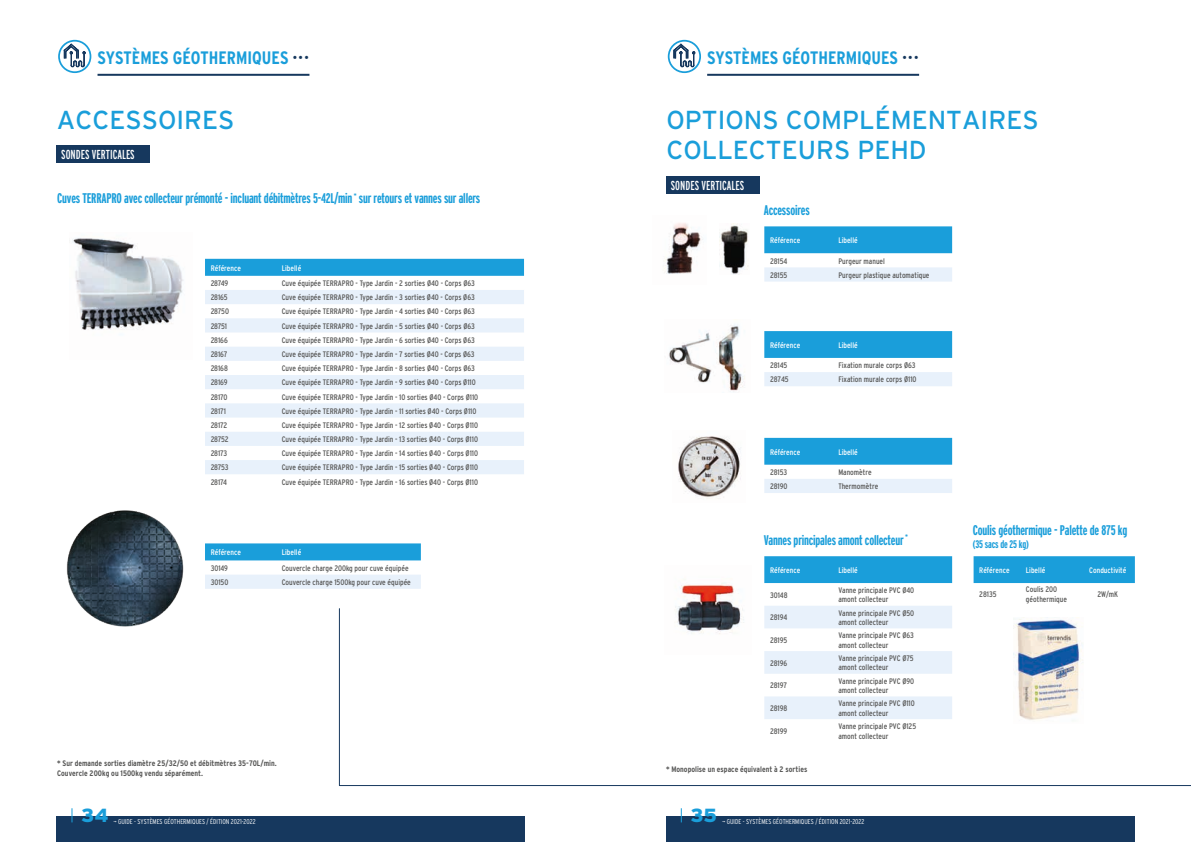
<style>
.page{position:relative;width:1191px;height:842px;background:#fff}
.page>*{position:absolute;margin:0;border:0;box-sizing:border-box;transform-origin:0 0}
.t1{font:26px/30px "Interstate";color:#1a9eda}
.t2{font:900 19px "Interstate";color:#1a9eda}
.t3{font:700 condensed 18px "Interstate";color:#1a9eda}
.t4{font:700 extra-condensed 14px "Interstate";letter-spacing:-.015em;color:#1a9eda}
.t5{font:extra-condensed 13px "Interstate";color:#fff}
.t6{font:700 extra-condensed 11px "Interstate";letter-spacing:-.015em;color:#1a9eda}
.t7{font:condensed 8px/9.6px "Interstate";color:#575756}
.t8{font:700 condensed 8px/9.6px "Interstate";color:#575756}
.t9{font:condensed 8px "Interstate";color:#fff}
.t10{font:300 condensed 7px "Interstate";color:#fff}
.s1{font-weight:300;color:#16385e}
</style>
<div class="page">
<div style="left:57px;top:816px;width:468px;height:26px;background:#16385e"></div>
<div style="left:666px;top:816px;width:468px;height:26px;background:#16385e"></div>
<svg style="left:72px;top:808px;width:1px;height:14px"></svg>
<svg style="left:681px;top:808px;width:1px;height:14px"></svg>
<div style="left:205px;top:259px;width:319px;height:17px;background:#1a9eda"></div>
<svg style="left:205px;top:290px;width:319px;height:184px;fill:#e8f1fb"></svg>
<div style="left:205px;top:543px;width:216px;height:17px;background:#1a9eda"></div>
<div style="left:205px;top:575px;width:216px;height:14px;background:#e8f1fb"></div>
<div style="left:764px;top:226px;width:188px;height:27px;background:#1a9eda"></div>
<svg style="left:764px;top:267px;width:188px;height:15px;background:#e9f1fb"></svg>
<svg style="left:764px;top:331px;width:188px;height:27px;background:#1b9eda"></svg>
<div style="left:764px;top:372px;width:188px;height:14px;background:#e8f1fb"></div>
<div style="left:764px;top:438px;width:188px;height:27px;background:#1a9eda"></div>
<div style="left:764px;top:479px;width:188px;height:14px;background:#e8f1fb"></div>
<div style="left:764px;top:556px;width:188px;height:27px;background:#1a9eda"></div>
<svg style="left:764px;top:606px;width:188px;height:113px"></svg>
<img style="left:664px;top:223px;width:39px;height:51px">
<img style="left:719px;top:224px;width:30px;height:50px">
<img style="left:669px;top:324px;width:76px;height:68px">
<img style="left:678px;top:436px;width:63px;height:63px">
<img style="left:675px;top:582px;width:69px;height:52px">
<img style="left:72px;top:238px;width:112px;height:92px">
<img style="left:66px;top:510px;width:118px;height:117px">
<div style="left:57px;top:145px;width:93px;height:18px;background:#16385e"></div>
<hr style="left:97px;top:74px;width:212px;height:2px;background:#16385e">
<div style="left:58px;top:40px;width:33px;height:33px;border:2px solid #1a9eda;border-radius:50%"></div>
<svg style="left:64px;top:43px;width:22px;height:24px"></svg>
<div style="left:666px;top:176px;width:93px;height:18px;background:#16385e"></div>
<div style="left:668px;top:40px;width:33px;height:33px;border:2px solid #1a9eda;border-radius:50%"></div>
<svg style="left:673px;top:43px;width:22px;height:24px"></svg>
<hr style="left:707px;top:74px;width:212px;height:2px;background:#16385e">
<hr style="left:339px;top:609px;width:1px;height:176px;background:#16385e">
<hr style="left:339px;top:785px;width:852px;height:1px;background:#16385e">
<div style="left:973px;top:556px;width:161px;height:27px;background:#1a9eda"></div>
<img style="left:1013px;top:619px;width:70px;height:101px">
<h3 class="t3" style="left:97px;top:48px;width:213px">SYSTÈMES GÉOTHERMIQUES <span class="s1">•••</span></h3>
<h3 class="t3" style="left:707px;top:48px;width:213px">SYSTÈMES GÉOTHERMIQUES <span class="s1">•••</span></h3>
<h1 class="t1" style="left:57px;top:105px;width:179px">ACCESSOIRES</h1>
<h1 class="t1" style="left:666px;top:105px;width:374px">OPTIONS COMPLÉMENTAIRES<br>COLLECTEURS PEHD</h1>
<h3 class="t5" style="left:671px;top:178px;width:75px">SONDES VERTICALES</h3>
<h3 class="t5" style="left:61px;top:147px;width:75px">SONDES VERTICALES</h3>
<h3 class="t4" style="left:57px;top:191px;width:424px">Cuves TERRAPRO avec collecteur prémonté - incluant débitmètres 5-42L/min <sup>*</sup> sur retours et vannes sur allers</h3>
<p class="t9" style="left:211px;top:263px;width:32px">Référence</p>
<p class="t9" style="left:282px;top:263px;width:21px">Libellé</p>
<p class="t7" style="left:211px;top:278px;width:19px">28749</p>
<p class="t7" style="left:282px;top:278px;width:194px">Cuve équipée TERRAPRO - Type Jardin - 2 sorties Ø40 - Corps Ø63</p>
<p class="t7" style="left:211px;top:293px;width:19px">28165</p>
<p class="t7" style="left:282px;top:293px;width:194px">Cuve équipée TERRAPRO - Type Jardin - 3 sorties Ø40 - Corps Ø63</p>
<p class="t7" style="left:211px;top:307px;width:20px">28750</p>
<p class="t7" style="left:282px;top:307px;width:194px">Cuve équipée TERRAPRO - Type Jardin - 4 sorties Ø40 - Corps Ø63</p>
<p class="t7" style="left:211px;top:321px;width:18px">28751</p>
<p class="t7" style="left:282px;top:321px;width:194px">Cuve équipée TERRAPRO - Type Jardin - 5 sorties Ø40 - Corps Ø63</p>
<p class="t7" style="left:211px;top:335px;width:19px">28166</p>
<p class="t7" style="left:282px;top:335px;width:194px">Cuve équipée TERRAPRO - Type Jardin - 6 sorties Ø40 - Corps Ø63</p>
<p class="t7" style="left:211px;top:349px;width:18px">28167</p>
<p class="t7" style="left:282px;top:349px;width:194px">Cuve équipée TERRAPRO - Type Jardin - 7 sorties Ø40 - Corps Ø63</p>
<p class="t7" style="left:211px;top:363px;width:19px">28168</p>
<p class="t7" style="left:282px;top:363px;width:194px">Cuve équipée TERRAPRO - Type Jardin - 8 sorties Ø40 - Corps Ø63</p>
<p class="t7" style="left:211px;top:378px;width:18px">28169</p>
<p class="t7" style="left:282px;top:378px;width:195px">Cuve équipée TERRAPRO - Type Jardin - 9 sorties Ø40 - Corps Ø110</p>
<p class="t7" style="left:211px;top:392px;width:18px">28170</p>
<p class="t7" style="left:282px;top:392px;width:198px">Cuve équipée TERRAPRO - Type Jardin - 10 sorties Ø40 - Corps Ø110</p>
<p class="t7" style="left:211px;top:406px;width:17px">28171</p>
<p class="t7" style="left:282px;top:406px;width:196px">Cuve équipée TERRAPRO - Type Jardin - 11 sorties Ø40 - Corps Ø110</p>
<p class="t7" style="left:211px;top:420px;width:18px">28172</p>
<p class="t7" style="left:282px;top:420px;width:198px">Cuve équipée TERRAPRO - Type Jardin - 12 sorties Ø40 - Corps Ø110</p>
<p class="t7" style="left:211px;top:434px;width:20px">28752</p>
<p class="t7" style="left:282px;top:434px;width:198px">Cuve équipée TERRAPRO - Type Jardin - 13 sorties Ø40 - Corps Ø110</p>
<p class="t7" style="left:211px;top:449px;width:18px">28173</p>
<p class="t7" style="left:282px;top:449px;width:198px">Cuve équipée TERRAPRO - Type Jardin - 14 sorties Ø40 - Corps Ø110</p>
<p class="t7" style="left:211px;top:463px;width:19px">28753</p>
<p class="t7" style="left:282px;top:463px;width:198px">Cuve équipée TERRAPRO - Type Jardin - 15 sorties Ø40 - Corps Ø110</p>
<p class="t7" style="left:211px;top:477px;width:18px">28174</p>
<p class="t7" style="left:282px;top:477px;width:198px">Cuve équipée TERRAPRO - Type Jardin - 16 sorties Ø40 - Corps Ø110</p>
<p class="t9" style="left:211px;top:548px;width:32px">Référence</p>
<p class="t9" style="left:282px;top:548px;width:21px">Libellé</p>
<p class="t7" style="left:211px;top:563px;width:19px">30149</p>
<p class="t7" style="left:282px;top:563px;width:128px">Couvercle charge 200kg pour cuve équipée</p>
<p class="t7" style="left:211px;top:577px;width:19px">30150</p>
<p class="t7" style="left:282px;top:577px;width:131px">Couvercle charge 1500kg pour cuve équipée</p>
<h3 class="t4" style="left:763px;top:203px;width:48px">Accessoires</h3>
<p class="t9" style="left:770px;top:236px;width:32px">Référence</p>
<p class="t9" style="left:838px;top:236px;width:21px">Libellé</p>
<p class="t7" style="left:770px;top:256px;width:19px">28154</p>
<p class="t7" style="left:838px;top:256px;width:48px">Purgeur manuel</p>
<p class="t7" style="left:770px;top:270px;width:19px">28155</p>
<p class="t7" style="left:838px;top:270px;width:93px">Purgeur plastique automatique</p>
<p class="t9" style="left:770px;top:340px;width:32px">Référence</p>
<p class="t9" style="left:838px;top:340px;width:21px">Libellé</p>
<p class="t7" style="left:770px;top:361px;width:19px">28145</p>
<p class="t7" style="left:838px;top:361px;width:79px">Fixation murale corps Ø63</p>
<p class="t7" style="left:770px;top:375px;width:20px">28745</p>
<p class="t7" style="left:838px;top:375px;width:80px">Fixation murale corps Ø110</p>
<p class="t9" style="left:770px;top:447px;width:32px">Référence</p>
<p class="t9" style="left:838px;top:447px;width:21px">Libellé</p>
<p class="t7" style="left:770px;top:467px;width:19px">28153</p>
<p class="t7" style="left:838px;top:467px;width:35px">Manomètre</p>
<p class="t7" style="left:770px;top:481px;width:19px">28190</p>
<p class="t7" style="left:838px;top:481px;width:41px">Thermomètre</p>
<h3 class="t4" style="left:763px;top:532px;width:146px">Vannes principales amont collecteur <sup>*</sup></h3>
<p class="t9" style="left:770px;top:566px;width:32px">Référence</p>
<p class="t9" style="left:838px;top:566px;width:21px">Libellé</p>
<p class="t7" style="left:770px;top:590px;width:19px">30148</p>
<p class="t7" style="left:838px;top:585px;width:77px">Vanne principale PVC Ø40 amont collecteur</p>
<p class="t7" style="left:770px;top:613px;width:19px">28194</p>
<p class="t7" style="left:838px;top:608px;width:77px">Vanne principale PVC Ø50 amont collecteur</p>
<p class="t7" style="left:770px;top:635px;width:19px">28195</p>
<p class="t7" style="left:838px;top:630px;width:77px">Vanne principale PVC Ø63 amont collecteur</p>
<p class="t7" style="left:770px;top:658px;width:19px">28196</p>
<p class="t7" style="left:838px;top:653px;width:77px">Vanne principale PVC Ø75 amont collecteur</p>
<p class="t7" style="left:770px;top:681px;width:19px">28197</p>
<p class="t7" style="left:838px;top:676px;width:77px">Vanne principale PVC Ø90 amont collecteur</p>
<p class="t7" style="left:770px;top:703px;width:19px">28198</p>
<p class="t7" style="left:838px;top:698px;width:78px">Vanne principale PVC Ø110 amont collecteur</p>
<p class="t7" style="left:770px;top:726px;width:19px">28199</p>
<p class="t7" style="left:838px;top:721px;width:79px">Vanne principale PVC Ø125 amont collecteur</p>
<p class="t8" style="left:57px;top:758px;width:221px">* Sur demande sorties diamètre 25/32/50 et débitmètres 35-70L/min.<br>Couvercle 200kg ou 1500kg vendu séparément.</p>
<p class="t8" style="left:666px;top:765px;width:143px">* Monopolise un espace équivalent à 2 sorties</p>
<h2 class="t2" style="left:81px;top:804px;width:29px">34</h2>
<p class="t10" style="left:113px;top:817px;width:144px">¬ GUIDE - SYSTÈMES GÉOTHERMIQUES / ÉDITION 2021-2022</p>
<h2 class="t2" style="left:690px;top:804px;width:28px">35</h2>
<p class="t10" style="left:722px;top:817px;width:144px">¬ GUIDE - SYSTÈMES GÉOTHERMIQUES / ÉDITION 2021-2022</p>
<h3 class="t4" style="left:973px;top:522px;width:156px">Coulis géothermique - Palette de 875 kg</h3>
<h3 class="t6" style="left:973px;top:538px;width:57px">(35 sacs de 25 kg)</h3>
<p class="t9" style="left:979px;top:566px;width:32px">Référence</p>
<p class="t9" style="left:1026px;top:566px;width:21px">Libellé</p>
<p class="t9" style="left:1089px;top:566px;width:39px">Conductivité</p>
<p class="t7" style="left:979px;top:589px;width:19px">28135</p>
<p class="t7" style="left:1026px;top:584px;width:43px">Coulis 200 géothermique</p>
<p class="t7" style="left:1097px;top:589px;width:22px">2W/mK</p>
</div>
